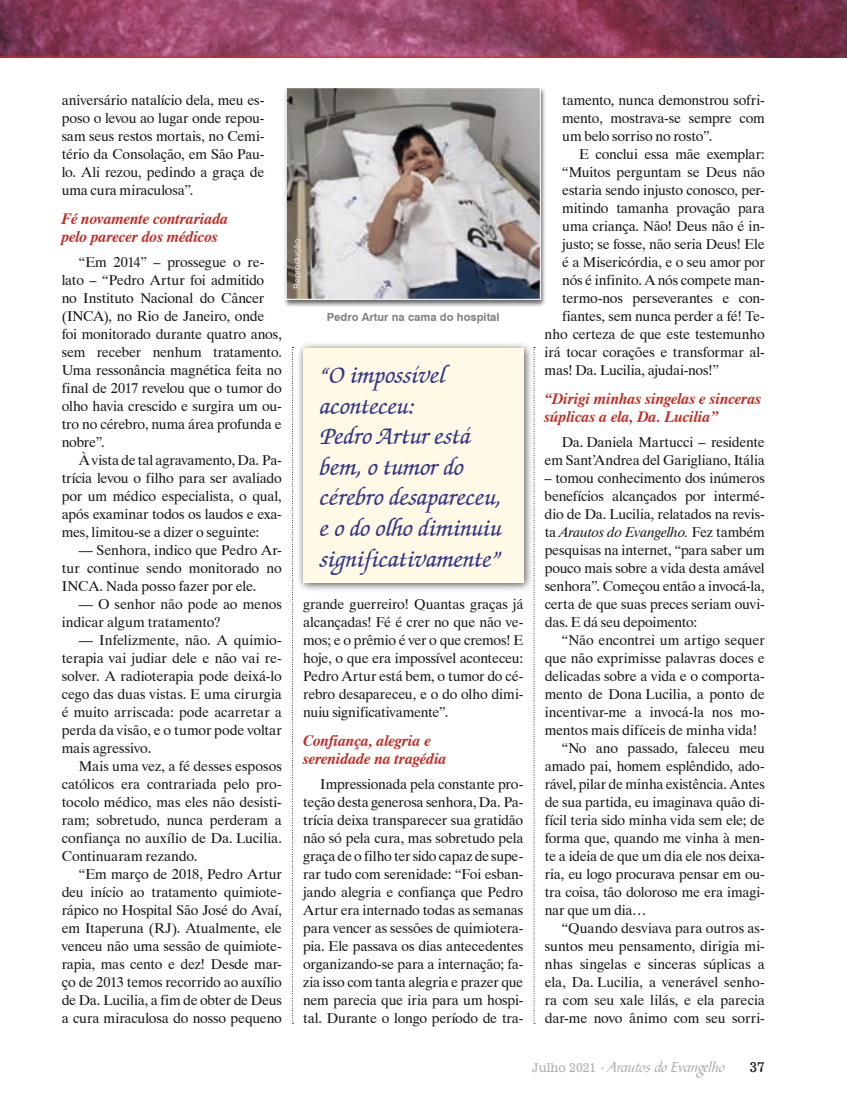
<style>
.page{position:relative;width:847px;height:1106px;background:#fff}
.page>*{position:absolute;margin:0;border:0;box-sizing:border-box;transform-origin:0 0}
.t1{font:italic 500 25.5px/30.6px "Zapf Chancery IT Cby BT";color:#31358b}
.t2{font:italic 700 15.75px/18px "Dutch 801 BT";color:#c52a22}
.t3{font:15px "Bible Scr T";color:#afb0b0}
.t4{font:14.25px/18px "Dutch 801 BT";letter-spacing:-.01em;color:#151616;text-align:justify}
.t5{font:13.5px "News 701 BT Roman A";color:#151616}
.t6{font:700 11.25px "Swiss 721 BT";color:#818281}
.t7{font:9px "Swiss 721 BT";letter-spacing:.005em;color:#e3e3e3}
.s1{font-style:italic}
.s2{font-family:"News 701 BT Roman A";font-size:12px}
</style>
<div class="page">
<img style="left:0;top:0;width:846px;height:57px">
<div style="left:282px;top:86px;width:264px;height:221px;background:#151616;opacity:.65"></div>
<svg style="left:285px;top:86px;width:256px;height:214px;background:#a7a3a2"></svg>
<div style="left:296px;top:341px;width:237px;height:251px;background:#151616;opacity:.75"></div>
<div style="left:303px;top:348px;width:220px;height:234px;background:#fff9e5"></div>
<hr style="left:0;top:57px;width:764px;height:1px;background:#db2b1e">
<svg style="left:533px;top:347px;width:1px;height:676px"></svg>
<svg style="left:292px;top:347px;width:1px;height:676px"></svg>
<p class="t4" style="left:62px;top:91px;width:204px">aniversário natalício dela, meu es&shy;poso o levou ao lugar onde repou&shy;sam seus restos mortais, no Cemi&shy;tério da Consolação, em São Pau&shy;lo. Ali rezou, pedindo a graça de uma cura miraculosa”.</p>
<p class="t2" style="left:62px;top:209px;width:168px">Fé novamente contrariada pelo parecer dos médicos</p>
<p class="t4" style="left:62px;top:253px;width:222px;text-align:left;text-indent:17px">“Em 2014” – prossegue o re&shy;lato – “Pedro Artur foi admitido no Instituto Nacional do Câncer (INCA), no Rio de Janeiro, onde foi monitorado durante quatro anos, sem receber nenhum tratamento.<br>Uma ressonância magnética feita no final de 2017 revelou que o tumor do olho havia crescido e surgira um ou&shy;tro no cérebro, numa área profunda e nobre”.</p>
<p class="t4" style="left:62px;top:451px;width:221px;text-indent:17px">À vista de tal agravamento, Da. Pa&shy;trícia levou o filho para ser avaliado por um médico especialista, o qual, após examinar todos os laudos e exa&shy;mes, limitou-se a dizer o seguinte:</p>
<p class="t4" style="left:62px;top:541px;width:221px;text-indent:17px">— Senhora, indico que Pedro Ar&shy;tur continue sendo monitorado no INCA. Nada posso fazer por ele.</p>
<p class="t4" style="left:62px;top:595px;width:221px;text-indent:17px">— O senhor não pode ao menos indicar algum tratamento?</p>
<p class="t4" style="left:62px;top:631px;width:221px;text-indent:17px">— Infelizmente, não. A quimio&shy;terapia vai judiar dele e não vai re&shy;solver. A radioterapia pode deixá-lo cego das duas vistas. E uma cirurgia é muito arriscada: pode acarretar a perda da visão, e o tumor pode voltar mais agressivo.</p>
<p class="t4" style="left:62px;top:757px;width:221px;text-indent:17px">Mais uma vez, a fé desses esposos católicos era contrariada pelo pro&shy;tocolo médico, mas eles não desisti&shy;ram; sobretudo, nunca perderam a confiança no auxílio de Da. Lucilia.<br>Continuaram rezando.</p>
<p class="t4" style="left:62px;top:865px;width:221px;text-indent:17px">“Em março de 2018, Pedro Artur deu início ao tratamento quimiote&shy;rápico no Hospital São José do Avaí, em Itaperuna (RJ). Atualmente, ele venceu não uma sessão de quimiote&shy;rapia, mas cento e dez! Desde mar&shy;ço de 2013 temos recorrido ao auxílio de Da. Lucilia, a fim de obter de Deus a cura miraculosa do nosso pequeno</p>
<p class="t7" style="left:291px;top:289px;width:52px;rotate:-90deg">Reprodução</p>
<p class="t6" style="left:327px;top:310px;width:174px">Pedro Artur na cama do hospital</p>
<h1 class="t1" style="left:320px;top:361px;width:183px">“O impossível aconteceu:<br>Pedro Artur está bem, o tumor do cérebro desapareceu, e o do olho diminuiu significativamente”</h1>
<p class="t4" style="left:303px;top:595px;width:222px">grande guerreiro! Quantas graças já alcançadas! Fé é crer no que não ve&shy;mos; e o prêmio é ver o que cremos! E hoje, o que era impossível aconteceu:<br>Pedro Artur está bem, o tumor do cé&shy;rebro desapareceu, e o do olho dimi&shy;nuiu significativamente”.</p>
<p class="t2" style="left:303px;top:731px;width:145px">Confiança, alegria e serenidade na tragédia</p>
<p class="t4" style="left:303px;top:775px;width:221px;text-indent:17px">Impressionada pela constante pro&shy;teção desta generosa senhora, Da. Pa&shy;trícia deixa transparecer sua gratidão não só pela cura, mas sobretudo pela graça de o filho ter sido capaz de supe&shy;rar tudo com serenidade: “Foi esban&shy;jando alegria e confiança que Pedro Artur era internado todas as semanas para vencer as sessões de quimiotera&shy;pia. Ele passava os dias antecedentes organizando-se para a internação; fa&shy;zia isso com tanta alegria e prazer que nem parecia que iria para um hospi&shy;tal. Durante o longo período de tra-</p>
<p class="t4" style="left:562px;top:91px;width:204px">tamento, nunca demonstrou sofri&shy;mento, mostrava-se sempre com um belo sorriso no rosto”.</p>
<p class="t4" style="left:579px;top:145px;width:187px">E conclui essa mãe exemplar:</p>
<p class="t4" style="left:562px;top:163px;width:204px">“Muitos perguntam se Deus não</p>
<p class="t4" style="left:562px;top:181px;width:204px">estaria sendo injusto conosco, per-</p>
<p class="t4" style="left:562px;top:199px;width:204px">mitindo tamanha provação para</p>
<p class="t4" style="left:562px;top:217px;width:204px">uma criança. Não! Deus não é in-</p>
<p class="t4" style="left:562px;top:235px;width:204px">justo; se fosse, não seria Deus! Ele</p>
<p class="t4" style="left:562px;top:253px;width:204px">é a Misericórdia, e o seu amor por</p>
<p class="t4" style="left:562px;top:271px;width:204px">nós é infinito. A nós compete man-</p>
<p class="t4" style="left:562px;top:289px;width:204px">termo-nos perseverantes e con-</p>
<p class="t4" style="left:562px;top:307px;width:204px">fiantes, sem nunca perder a fé! Te-</p>
<p class="t4" style="left:544px;top:325px;width:221px">nho certeza de que este testemunho</p>
<p class="t4" style="left:544px;top:343px;width:221px">irá tocar corações e transformar al-</p>
<p class="t4" style="left:544px;top:361px;width:176px">mas! Da. Lucilia, ajudai-nos!”</p>
<p class="t2" style="left:544px;top:389px;width:218px">“Dirigi minhas singelas e sinceras súplicas a ela, Da. Lucilia”</p>
<p class="t4" style="left:544px;top:433px;width:221px;text-align:right">Da. Daniela Martucci – residente em Sant’Andrea del Garigliano, Itália</p>
<p class="t4" style="left:544px;top:469px;width:221px">– tomou conhecimento dos inúmeros benefícios alcançados por intermé&shy;dio de Da. Lucilia, relatados na revis&shy;ta <span class="s1">Arautos do Evangelho.</span> Fez também pesquisas na internet, “para saber um pouco mais sobre a vida desta amável senhora”. Começou então a invocá-la, certa de que suas preces seriam ouvi&shy;das. E dá seu depoimento:</p>
<p class="t4" style="left:561px;top:631px;width:204px">“Não encontrei um artigo sequer</p>
<p class="t4" style="left:544px;top:649px;width:221px">que não exprimisse palavras doces e</p>
<p class="t4" style="left:544px;top:667px;width:221px">delicadas sobre a vida e o comporta-</p>
<p class="t4" style="left:544px;top:685px;width:221px">mento de Dona Lucilia, a ponto de</p>
<p class="t4" style="left:544px;top:703px;width:221px">incentivar-me a invocá-la nos mo-</p>
<p class="t4" style="left:544px;top:721px;width:214px">mentos mais difíceis de minha vida!</p>
<p class="t4" style="left:561px;top:739px;width:204px">“No ano passado, faleceu meu</p>
<p class="t4" style="left:544px;top:757px;width:221px">amado pai, homem esplêndido, ado-</p>
<p class="t4" style="left:544px;top:775px;width:221px">rável, pilar de minha existência. Antes</p>
<p class="t4" style="left:544px;top:793px;width:221px">de sua partida, eu imaginava quão di-</p>
<p class="t4" style="left:544px;top:811px;width:221px">fícil teria sido minha vida sem ele; de</p>
<p class="t4" style="left:544px;top:829px;width:221px">forma que, quando me vinha à men-</p>
<p class="t4" style="left:544px;top:847px;width:221px">te a ideia de que um dia ele nos deixa-</p>
<p class="t4" style="left:544px;top:865px;width:221px">ria, eu logo procurava pensar em ou-</p>
<p class="t4" style="left:544px;top:883px;width:221px">tra coisa, tão doloroso me era imagi-</p>
<p class="t4" style="left:544px;top:901px;width:103px">nar que um dia…</p>
<p class="t4" style="left:561px;top:919px;width:204px">“Quando desviava para outros as-</p>
<p class="t4" style="left:544px;top:937px;width:221px">suntos meu pensamento, dirigia mi-</p>
<p class="t4" style="left:544px;top:955px;width:221px">nhas singelas e sinceras súplicas a</p>
<p class="t4" style="left:544px;top:973px;width:221px">ela, Da. Lucilia, a venerável senho-</p>
<p class="t4" style="left:544px;top:991px;width:221px">ra com seu xale lilás, e ela parecia</p>
<p class="t4" style="left:544px;top:1009px;width:221px">dar-me novo ânimo com seu sorri-</p>
<p class="t3" style="left:531px;top:1057px;width:194px"><span class="s2">Julho 2021</span> <sub>·</sub> Arautos do Evangelho</p>
<p class="t5" style="left:749px;top:1058px;width:17px">37</p>
</div>
